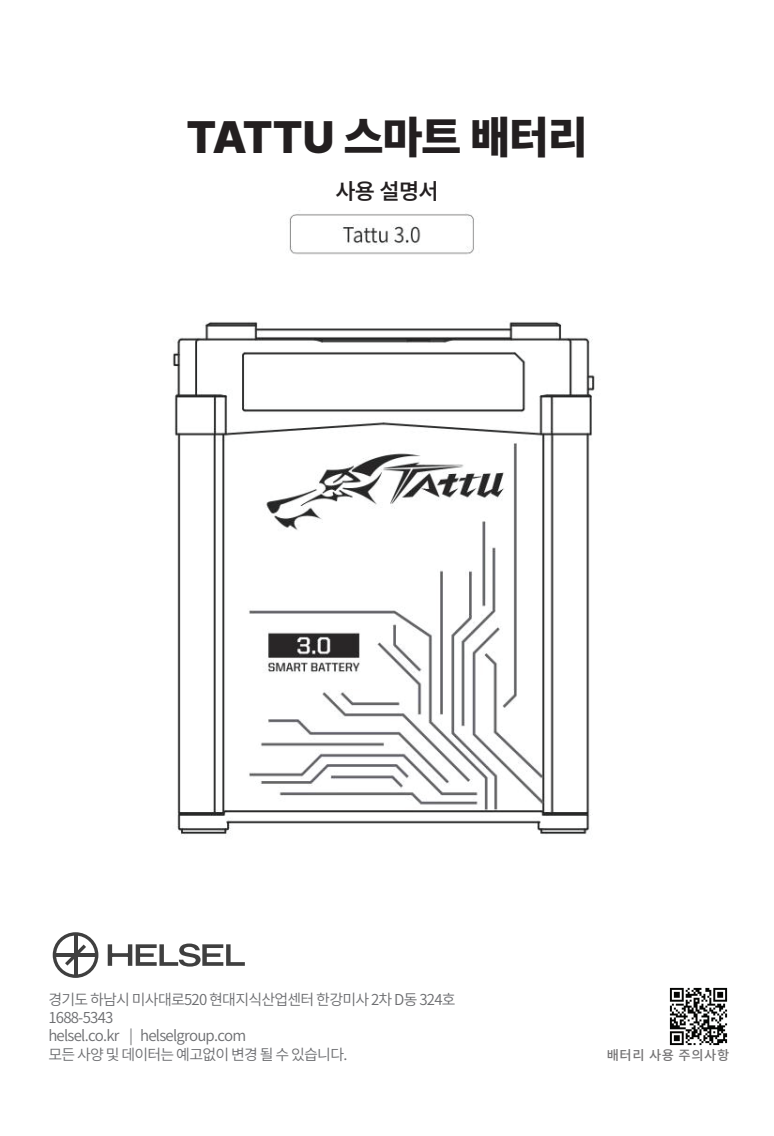
<style>
.page{position:relative;width:774px;height:1136px;background:#fff}
.page>*{position:absolute;margin:0;border:0;box-sizing:border-box;transform-origin:0 0}
.t1{font:900 45px "Pretendard";color:#231f20}
.t2{font:600 22.5px "Pretendard";color:#231f20}
.t3{font:600 15px/18.4px "Noto Sans CJ Kkr";letter-spacing:-.05em;color:#6c6d70}
.t4{font:500 13.25px "Spoqa Han Sans Neo";letter-spacing:.05em;color:#757475}
</style>
<div class="page">
<img style="left:52px;top:210px;width:543px;height:745px">
<div style="left:189px;top:882px;width:411px;height:48px;background:#fff"></div>
<img style="left:669px;top:987px;width:59px;height:59px">
<svg style="left:53px;top:932px;width:45px;height:45px"></svg>
<svg style="left:108px;top:943px;width:137px;height:23px"></svg>
<h1 class="t1" style="left:186px;top:104px;width:402px">TATTU 스마트 배터리</h1>
<h2 class="t2" style="left:335px;top:175px;width:104px">사용 설명서</h2>
<p class="t3" style="left:48px;top:990px;width:409px">경기도 하남시 미사대로520 현대지식산업센터 한강미사 2차 D동 324호<br>1688-5343<br>helsel.co.kr | helselgroup.com<br>모든 사양 및 데이터는 예고없이 변경 될 수 있습니다.</p>
<p class="t4" style="left:606px;top:1045px;width:124px">배터리 사용 주의사항</p>
</div>
